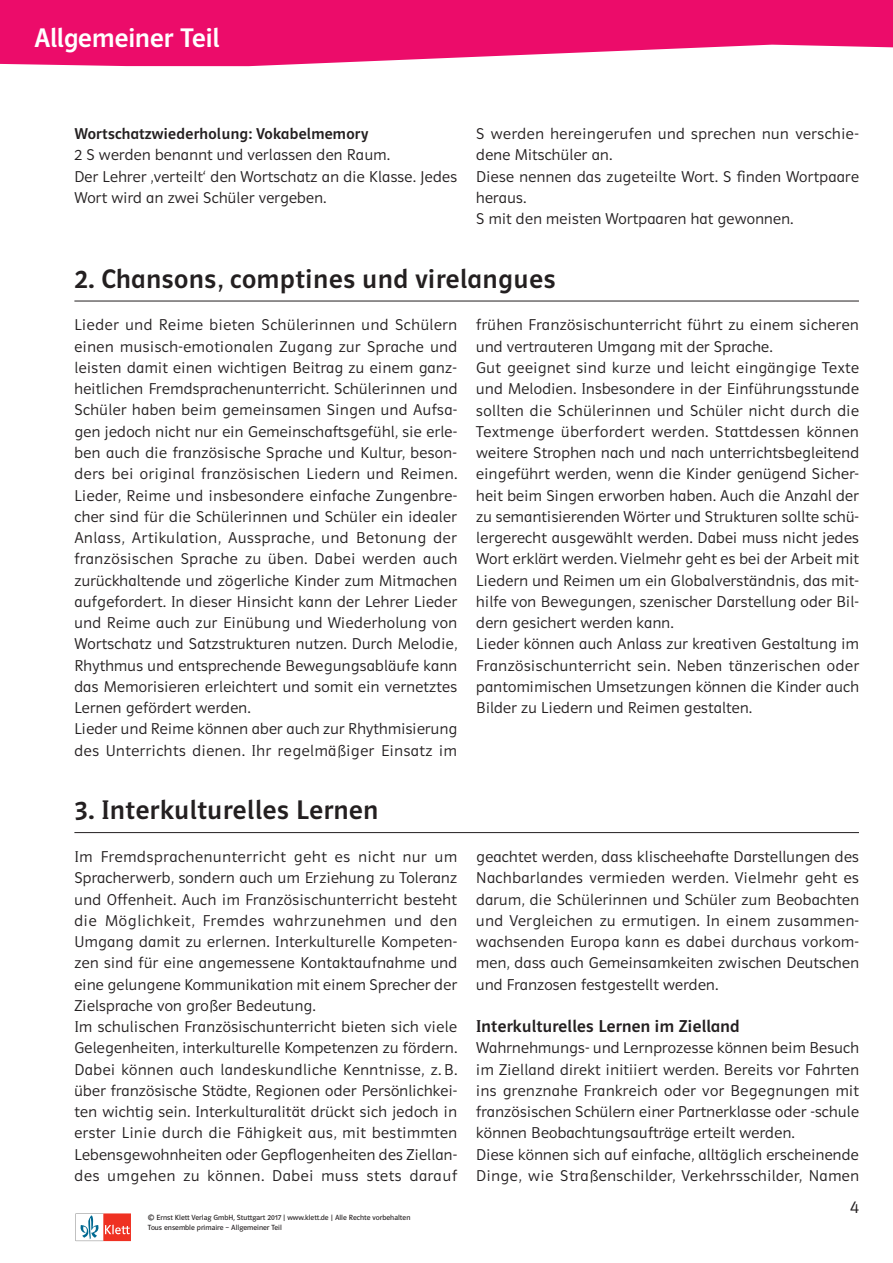
<style>
.page{position:relative;width:893px;height:1263px;background:#fff}
.page>*{position:absolute;margin:0;border:0;box-sizing:border-box;transform-origin:0 0}
.t1{font:27px "Polo Basis Krftg";letter-spacing:.025em;color:#231f20}
.t2{font:27px "Polo Basis Krftg 2";color:#fff}
.t3{font:18px "Polo ST11 K Leicht";color:#231f20}
.t4{font:17.25px "Polo Basis Krftg";letter-spacing:.015em;color:#231f20}
.t5{font:15.75px/21.3px "Polo Basis Leicht";letter-spacing:.025em;color:#231f20}
.t6{font:15.75px "Polo Basis Krftg";letter-spacing:.015em;color:#231f20}
.t7{font:7.5px/10.1px "Polo ST11 K Buch 2";color:#231f20}
</style>
<div class="page">
<svg style="left:0;top:0;width:893px;height:66px;fill:#ec0c6a"></svg>
<svg style="left:76px;top:1213px;width:55px;height:28px"></svg>
<hr style="left:74px;top:301px;width:785px;height:1px;background:#231f20">
<hr style="left:74px;top:832px;width:785px;height:1px;background:#231f20">
<h1 class="t2" style="left:34px;top:23px;width:187px">Allgemeiner Teil</h1>
<p class="t6" style="left:74px;top:125px;width:295px">Wortschatzwiederholung: Vokabelmemory</p>
<p class="t5" style="left:74px;top:145px;width:384px">2 S werden benannt und verlassen den Raum.<br>Der Lehrer ‚verteilt‘ den Wortschatz an die Klasse. Jedes<br>Wort wird an zwei Schüler vergeben.</p>
<p class="t5" style="left:476px;top:123px;width:384px">S werden hereingerufen und sprechen nun verschie&shy;dene Mitschüler an.<br>Diese nennen das zugeteilte Wort. S finden Wortpaare heraus.<br>S mit den meisten Wortpaaren hat gewonnen.</p>
<h1 class="t1" style="left:74px;top:264px;width:483px">2. Chansons, comptines und virelangues</h1>
<p class="t5" style="left:74px;top:315px;width:384px">Lieder und Reime bieten Schülerinnen und Schülern einen musisch-emotionalen Zugang zur Sprache und leisten damit einen wichtigen Beitrag zu einem ganz&shy;heitlichen Fremdsprachenunterricht. Schülerinnen und Schüler haben beim gemeinsamen Singen und Aufsa&shy;gen jedoch nicht nur ein Gemeinschaftsgefühl, sie erle&shy;ben auch die französische Sprache und Kultur, beson&shy;ders bei original französischen Liedern und Reimen.<br>Lieder, Reime und insbesondere einfache Zungenbre&shy;cher sind für die Schülerinnen und Schüler ein idealer Anlass, Artikulation, Aussprache, und Betonung der französischen Sprache zu üben. Dabei werden auch zurückhaltende und zögerliche Kinder zum Mitmachen aufgefordert. In dieser Hinsicht kann der Lehrer Lieder und Reime auch zur Einübung und Wiederholung von Wortschatz und Satzstrukturen nutzen. Durch Melodie, Rhythmus und entsprechende Bewegungsabläufe kann das Memorisieren erleichtert und somit ein vernetztes Lernen gefördert werden.<br>Lieder und Reime können aber auch zur Rhythmisierung des Unterrichts dienen. Ihr regelmäßiger Einsatz im</p>
<p class="t5" style="left:476px;top:315px;width:384px">frühen Französischunterricht führt zu einem sicheren und vertrauteren Umgang mit der Sprache.<br>Gut geeignet sind kurze und leicht eingängige Texte und Melodien. Insbesondere in der Einführungsstunde sollten die Schülerinnen und Schüler nicht durch die Textmenge überfordert werden. Stattdessen können weitere Strophen nach und nach unterrichtsbegleitend eingeführt werden, wenn die Kinder genügend Sicher&shy;heit beim Singen erworben haben. Auch die Anzahl der zu semantisierenden Wörter und Strukturen sollte schü&shy;lergerecht ausgewählt werden. Dabei muss nicht jedes Wort erklärt werden. Vielmehr geht es bei der Arbeit mit Liedern und Reimen um ein Globalverständnis, das mit&shy;hilfe von Bewegungen, szenischer Darstellung oder Bil&shy;dern gesichert werden kann.<br>Lieder können auch Anlass zur kreativen Gestaltung im Französischunterricht sein. Neben tänzerischen oder pantomimischen Umsetzungen können die Kinder auch Bilder zu Liedern und Reimen gestalten.</p>
<h1 class="t1" style="left:74px;top:796px;width:305px">3. Interkulturelles Lernen</h1>
<p class="t5" style="left:74px;top:846px;width:384px">Im Fremdsprachenunterricht geht es nicht nur um Spracherwerb, sondern auch um Erziehung zu Toleranz und Offenheit. Auch im Französischunterricht besteht die Möglichkeit, Fremdes wahrzunehmen und den Umgang damit zu erlernen. Interkulturelle Kompeten&shy;zen sind für eine angemessene Kontaktaufnahme und eine gelungene Kommunikation mit einem Sprecher der Zielsprache von großer Bedeutung.<br>Im schulischen Französischunterricht bieten sich viele Gelegenheiten, interkulturelle Kompetenzen zu fördern.<br>Dabei können auch landeskundliche Kenntnisse, z. B. über französische Städte, Regionen oder Persönlichkei&shy;ten wichtig sein. Interkulturalität drückt sich jedoch in erster Linie durch die Fähigkeit aus, mit bestimmten Lebensgewohnheiten oder Gepflogenheiten des Ziellan&shy;des umgehen zu können. Dabei muss stets darauf</p>
<p class="t5" style="left:476px;top:846px;width:384px;text-align:justify">geachtet werden, dass klischeehafte Darstellungen des Nachbarlandes vermieden werden. Vielmehr geht es darum, die Schülerinnen und Schüler zum Beobachten und Vergleichen zu ermutigen. In einem zusammen&shy;wachsenden Europa kann es dabei durchaus vorkom&shy;men, dass auch Gemeinsamkeiten zwischen Deutschen und Franzosen festgestellt werden.</p>
<p class="t4" style="left:476px;top:1017px;width:265px">Interkulturelles Lernen im Zielland</p>
<p class="t5" style="left:476px;top:1037px;width:384px">Wahrnehmungs- und Lernprozesse können beim Besuch im Zielland direkt initiiert werden. Bereits vor Fahrten ins grenznahe Frankreich oder vor Begegnungen mit französischen Schülern einer Partnerklasse oder -schule können Beobachtungsaufträge erteilt werden.<br>Diese können sich auf einfache, alltäglich erscheinende Dinge, wie Straßenschilder, Verkehrsschilder, Namen</p>
<p class="t7" style="left:148px;top:1212px;width:264px">© Ernst Klett Verlag GmbH, Stuttgart 2017 | www.klett.de | Alle Rechte vorbehalten<br>Tous ensemble primaire – Allgemeiner Teil</p>
<p class="t3" style="left:850px;top:1197px;width:10px">4</p>
</div>
